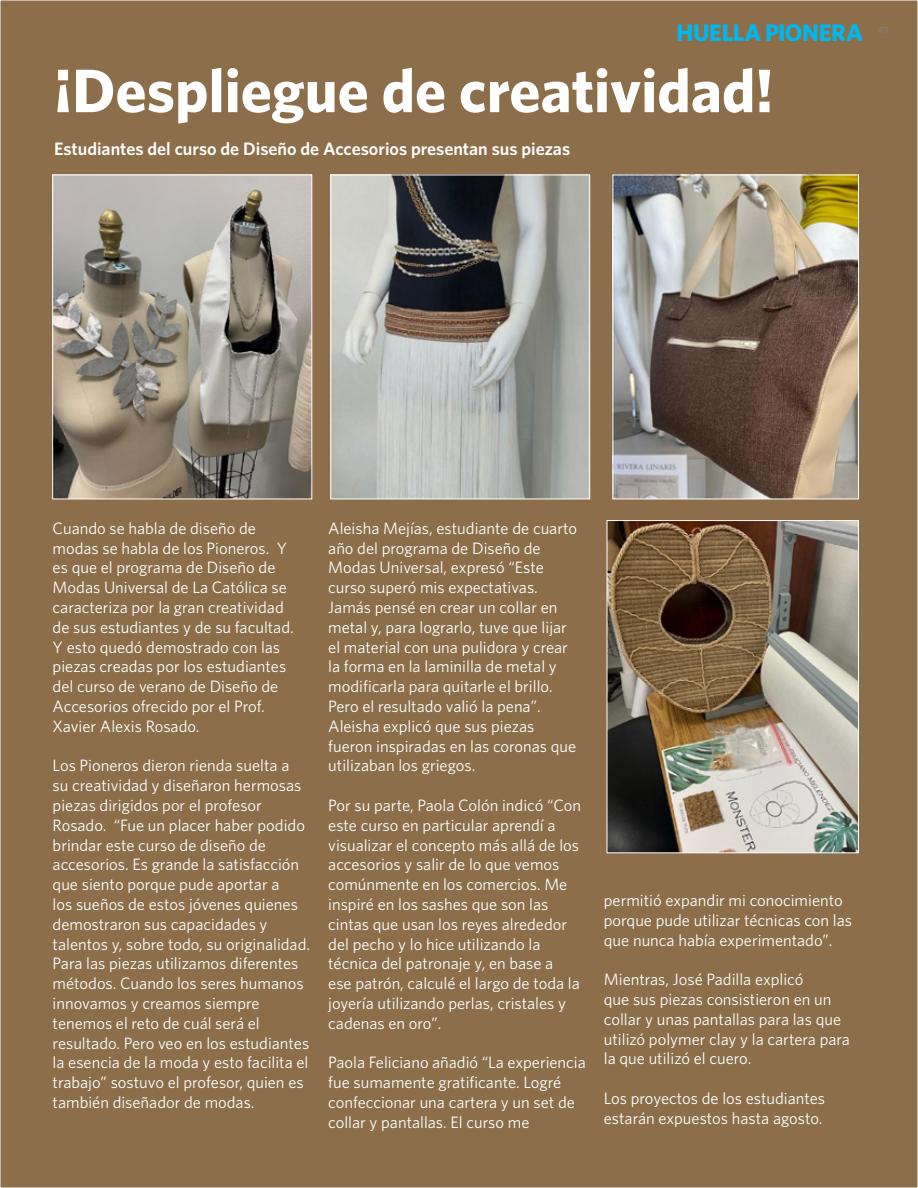
<style>
.page{position:relative;width:918px;height:1188px;background:#8c6e4a}
.page>*{position:absolute;margin:0;border:0;box-sizing:border-box;transform-origin:0 0}
.t1{font:700 61.5px "Whitney";color:#fff}
.t2{font:700 24px "Whitney";letter-spacing:-.015em;color:#00b7ee}
.t3{font:600 18px "Whitney";color:#fff}
.t4{font:16.5px/19.8px "Whitney";color:#fff}
.t5{font:10.5px "Whitney";color:#808285}
</style>
<div class="page">
<img style="left:54px;top:177px;width:256px;height:320px">
<div style="left:52px;top:175px;width:260px;height:324px;border:1px solid #fff"></div>
<img style="left:332px;top:177px;width:256px;height:320px">
<div style="left:330px;top:175px;width:260px;height:324px;border:1px solid #fff"></div>
<img style="left:615px;top:177px;width:242px;height:320px">
<div style="left:613px;top:175px;width:246px;height:324px;border:1px solid #fff"></div>
<img style="left:609px;top:522px;width:248px;height:329px">
<div style="left:607px;top:520px;width:252px;height:333px;border:1px solid #fff"></div>
<h2 class="t2" style="left:676px;top:18px;width:188px">HUELLA PIONERA</h2>
<h1 class="t1" style="left:54px;top:53px;width:721px">¡Despliegue de creatividad!</h1>
<p class="t3" style="left:54px;top:138px;width:518px">Estudiantes del curso de Diseño de Accesorios presentan sus piezas</p>
<p class="t5" style="left:877px;top:24px;width:13px">49</p>
<p class="t4" style="left:53px;top:518px;width:243px">Cuando se habla de diseño de modas se habla de los Pioneros. Y es que el programa de Diseño de<br>Modas Universal de La Católica se caracteriza por la gran creatividad de sus estudiantes y de su facultad.<br>Y esto quedó demostrado con las piezas creadas por los estudiantes del curso de verano de Diseño de<br>Accesorios ofrecido por el Prof.<br>Xavier Alexis Rosado.</p>
<p class="t4" style="left:53px;top:756px;width:259px">Los Pioneros dieron rienda suelta a<br>su creatividad y diseñaron hermosas piezas dirigidos por el profesor Rosado. “Fue un placer haber podido brindar este curso de diseño de accesorios. Es grande la satisfacción que siento porque pude aportar a<br>los sueños de estos jóvenes quienes demostraron sus capacidades y talentos y, sobre todo, su originalidad.<br>Para las piezas utilizamos diferentes métodos. Cuando los seres humanos innovamos y creamos siempre tenemos el reto de cuál será el resultado. Pero veo en los estudiantes la esencia de la moda y esto facilita el trabajo” sostuvo el profesor, quien es también diseñador de modas.</p>
<p class="t4" style="left:328px;top:518px;width:250px">Aleisha Mejías, estudiante de cuarto año del programa de Diseño de Modas Universal, expresó “Este curso superó mis expectativas.<br>Jamás pensé en crear un collar en metal y, para lograrlo, tuve que lijar el material con una pulidora y crear la forma en la laminilla de metal y modificarla para quitarle el brillo.<br>Pero el resultado valió la pena”.<br>Aleisha explicó que sus piezas fueron inspiradas en las coronas que utilizaban los griegos.</p>
<p class="t4" style="left:328px;top:795px;width:254px">Por su parte, Paola Colón indicó “Con este curso en particular aprendí a visualizar el concepto más allá de los accesorios y salir de lo que vemos comúnmente en los comercios. Me inspiré en los sashes que son las cintas que usan los reyes alrededor del pecho y lo hice utilizando la técnica del patronaje y, en base a<br>ese patrón, calculé el largo de toda la joyería utilizando perlas, cristales y cadenas en oro”.</p>
<p class="t4" style="left:328px;top:1053px;width:259px">Paola Feliciano añadió “La experiencia fue sumamente gratificante. Logré confeccionar una cartera y un set de collar y pantallas. El curso me</p>
<p class="t4" style="left:604px;top:890px;width:250px">permitió expandir mi conocimiento porque pude utilizar técnicas con las que nunca había experimentado”.</p>
<p class="t4" style="left:604px;top:969px;width:248px">Mientras, José Padilla explicó<br>que sus piezas consistieron en un collar y unas pantallas para las que utilizó polymer clay y la cartera para la que utilizó el cuero.</p>
<p class="t4" style="left:604px;top:1088px;width:223px">Los proyectos de los estudiantes estarán expuestos hasta agosto.</p>
</div>
